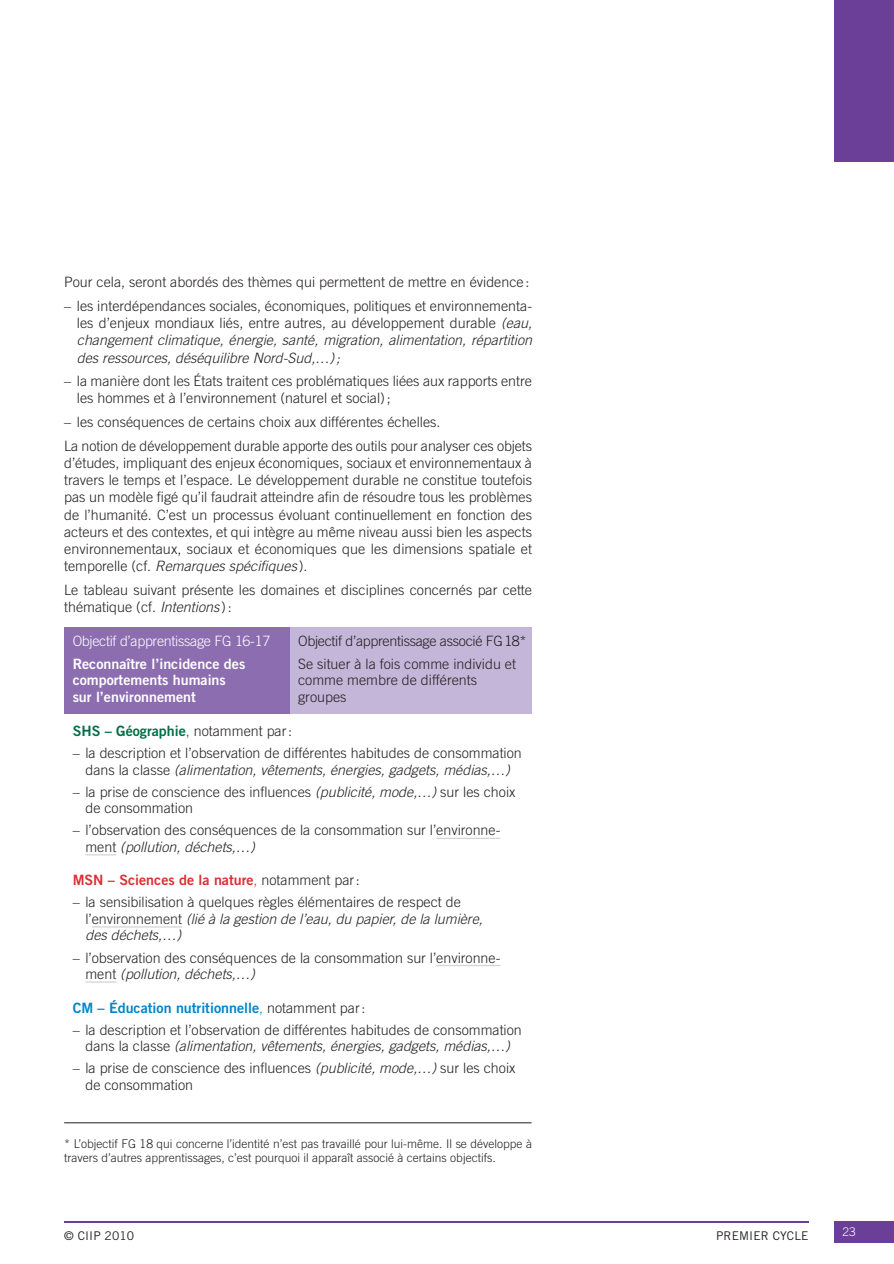
<style>
.page{position:relative;width:894px;height:1264px;background:#fff}
.page>*{position:absolute;margin:0;border:0;box-sizing:border-box;transform-origin:0 0}
.t1{font:300 14.25px/17.2px "Trade Gothic LT Std";color:#231f20}
.t2{font:300 14.25px/23px "Trade Gothic LT Std";letter-spacing:-.02em;color:#231f20}
.t3{font:14.25px/16.5px "Trade Gothic LT Std Bd 2";color:#fff}
.t4{font:14.25px "Trade Gothic LT Std Bd 2";color:#0084ca}
.t5{font:14.25px "Trade Gothic LT Std Bd 2";color:#da2f32}
.t6{font:300 14.25px "Trade Gothic LT Std";letter-spacing:-.02em;color:#fff}
.t7{font:14.25px "Trade Gothic LT Std Bd 2";color:#006f45}
.t8{font:300 12px/14px "Trade Gothic LT Std";color:#231f20}
.t9{font:12px "Trade Gothic LT Std";letter-spacing:.01em;color:#231f20}
.t10{font:300 12px "Trade Gothic LT Std";color:#fff}
.s1{font-style:italic}
.s2{font-family:"Trade Gothic LT Std";font-weight:300}
.s3{font-family:"Trade Gothic LT Std";font-weight:300;color:#231f20}
</style>
<div class="page">
<div style="left:64px;top:627px;width:226px;height:86px;background:#8c6db0"></div>
<div style="left:290px;top:627px;width:241px;height:86px;background:#c4b6d8"></div>
<hr style="left:64px;top:1122px;width:467px;height:1px;background:#231f20">
<hr style="left:436px;top:837px;width:64px;height:2px;background:#d1d2d4">
<hr style="left:85px;top:854px;width:31px;height:1px;background:#d1d2d4">
<hr style="left:92px;top:926px;width:90px;height:1px;background:#d1d2d4">
<hr style="left:436px;top:965px;width:64px;height:1px;background:#d1d2d4">
<hr style="left:85px;top:981px;width:31px;height:1px;background:#d1d2d4">
<hr style="left:64px;top:1221px;width:744px;height:1px;background:#6b3e98">
<div style="left:834px;top:1221px;width:60px;height:21px;background:#6b3e98"></div>
<div style="left:834px;top:0;width:60px;height:162px;background:#6b3e98"></div>
<p class="t1" style="left:64px;top:275px;width:466px">Pour cela, seront abordés des thèmes qui permettent de mettre en évidence :</p>
<p class="t1" style="left:77px;top:298px;width:456px;text-align:justify;text-indent:-13px">– les interdépendances sociales, économiques, politiques et environnementa&shy;les d’enjeux mondiaux liés, entre autres, au développement durable <span class="s1">(eau, changement climatique, énergie, santé, migration, alimentation, répartition des ressources, déséquilibre Nord-Sud,…) ;</span></p>
<p class="t1" style="left:77px;top:374px;width:456px;text-indent:-13px">– la manière dont les États traitent ces problématiques liées aux rapports entre les hommes et à l’environnement (naturel et social) ;</p>
<p class="t1" style="left:64px;top:411px;width:469px;line-height:23.7px">– les conséquences de certains choix aux différentes échelles.<br>La notion de développement durable apporte des outils pour analyser ces objets</p>
<p class="t1" style="left:64px;top:455px;width:469px;text-align:justify">d’études, impliquant des enjeux économiques, sociaux et environnementaux à travers le temps et l’espace. Le développement durable ne constitue toutefois pas un modèle figé qu’il faudrait atteindre afin de résoudre tous les problèmes de l’humanité. C’est un processus évoluant continuellement en fonction des acteurs et des contextes, et qui intègre au même niveau aussi bien les aspects environnementaux, sociaux et économiques que les dimensions spatiale et temporelle (cf. <span class="s1">Remarques spécifiques</span> ).</p>
<p class="t1" style="left:64px;top:582px;width:469px">Le tableau suivant présente les domaines et disciplines concernés par cette thématique (cf. <span class="s1">Intentions</span> ) :</p>
<p class="t6" style="left:73px;top:635px;width:199px">Objectif d’apprentissage FG 16-17</p>
<p class="t3" style="left:73px;top:656px;width:174px">Reconnaître l’incidence des comportements humains sur l’environnement</p>
<p class="t2" style="left:298px;top:630px;width:230px">Objectif d’apprentissage associé FG 18*<br>Se situer à la fois comme individu et</p>
<p class="t1" style="left:298px;top:673px;width:180px;line-height:16.5px">comme membre de différents groupes</p>
<p class="t7" style="left:73px;top:726px;width:221px">SHS – Géographie<span class="s2">,</span> <span class="s3">notamment par :</span></p>
<p class="t1" style="left:73px;top:746px;width:451px;line-height:16.5px;text-align:center">– la description et l’observation de différentes habitudes de consommation dans la classe <span class="s1">(alimentation, vêtements, énergies, gadgets, médias,…)</span></p>
<p class="t1" style="left:85px;top:784px;width:431px;line-height:16.5px;text-indent:-13px">– la prise de conscience des influences <span class="s1">(publicité, mode,…)</span> sur les choix de consommation</p>
<p class="t1" style="left:85px;top:823px;width:416px;line-height:16.5px;text-indent:-13px">– l’observation des conséquences de la consommation sur l’environne&shy;ment <span class="s1">(pollution, déchets,…)</span></p>
<p class="t5" style="left:73px;top:875px;width:289px">MSN – Sciences de la nature<span class="s2">,</span> <span class="s3">notamment par :</span></p>
<p class="t1" style="left:85px;top:895px;width:399px;line-height:16.5px;text-indent:-13px">– la sensibilisation à quelques règles élémentaires de respect de l’environnement <span class="s1">(lié à la gestion de l’eau, du papier, de la lumière, des déchets,…)</span></p>
<p class="t1" style="left:85px;top:950px;width:416px;line-height:16.5px;text-indent:-13px">– l’observation des conséquences de la consommation sur l’environne&shy;ment <span class="s1">(pollution, déchets,…)</span></p>
<p class="t4" style="left:73px;top:1002px;width:294px">CM – Éducation nutritionnelle<span class="s2">,</span> <span class="s3">notamment par :</span></p>
<p class="t1" style="left:73px;top:1022px;width:451px;line-height:16.5px;text-align:center">– la description et l’observation de différentes habitudes de consommation dans la classe <span class="s1">(alimentation, vêtements, énergies, gadgets, médias,…)</span></p>
<p class="t1" style="left:85px;top:1061px;width:431px;line-height:16.5px;text-indent:-13px">– la prise de conscience des influences <span class="s1">(publicité, mode,…)</span> sur les choix de consommation</p>
<p class="t8" style="left:64px;top:1137px;width:469px">* L’objectif FG 18 qui concerne l’identité n’est pas travaillé pour lui-même. Il se développe à travers d’autres apprentissages, c’est pourquoi il apparaît associé à certains objectifs.</p>
<p class="t9" style="left:64px;top:1231px;width:72px">© CIIP 2010</p>
<p class="t10" style="left:842px;top:1227px;width:15px">23</p>
<p class="t9" style="left:716px;top:1231px;width:94px">PREMIER CYCLE</p>
</div>
